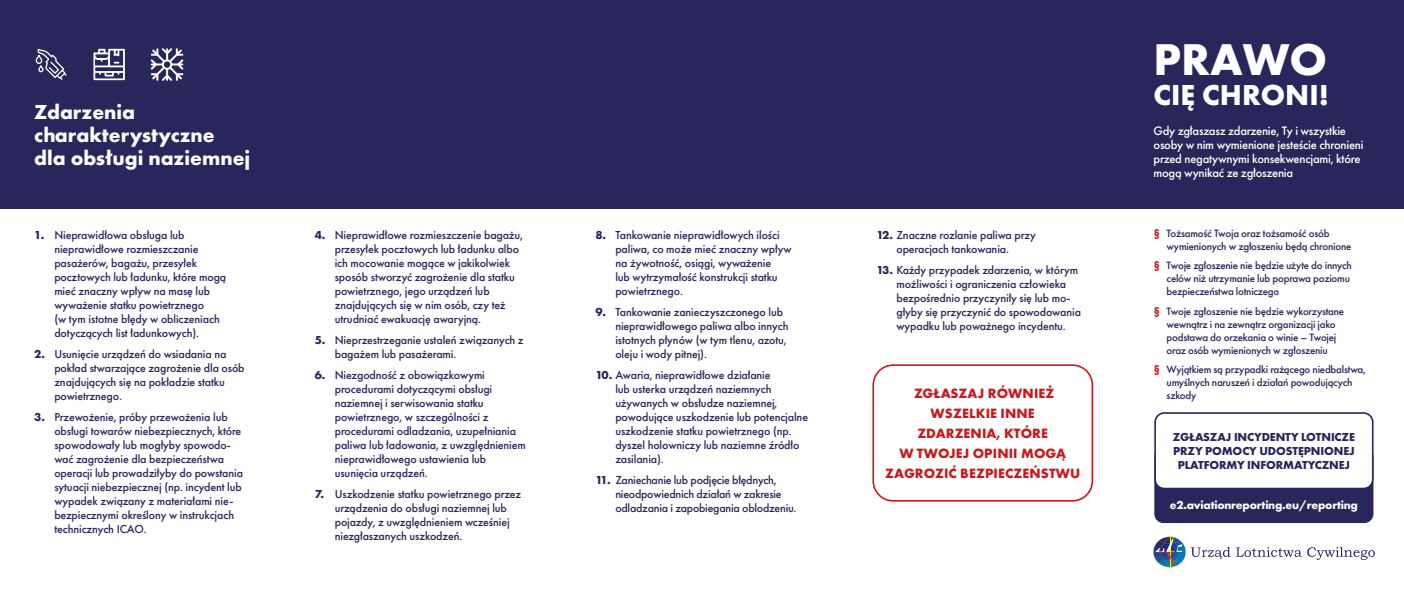
<style>
.page{position:relative;width:1404px;height:596px;background:#fff}
.page>*{position:absolute;margin:0;border:0;box-sizing:border-box;transform-origin:0 0}
.t1{font:700 46.1px "Futura PT";color:#fff}
.t2{font:700 30px "Futura PT";color:#fff}
.t3{font:700 21px/23px "Futura PT";color:#fff}
.t4{font:700 14px/20px "Futura PT";letter-spacing:.01em;color:#cd1719;text-align:center}
.t5{font:500 12.7px/13.8px "Futura PT";letter-spacing:-.02em;color:#fff}
.t6{font:500 12px/14px "Futura PT";letter-spacing:-.01em;color:#28265b}
.t7{font:700 12px/14px "Futura PT";letter-spacing:-.01em;color:#28265b;text-align:center}
.t8{font:700 12px "Futura PT";letter-spacing:-.02em;color:#fff}
.t9{font:500 11px/13px "Futura PT";letter-spacing:-.02em;color:#28265b}
.s1{font-weight:700}
.s2{font-weight:700;color:#cd1719}
</style>
<div class="page">
<div style="left:1154px;top:447px;width:219px;height:75px;background:#28265b;border-radius:9px"></div>
<div style="left:0;top:0;width:1403px;height:209px;background:#28265b"></div>
<div style="left:1154px;top:413px;width:218px;height:75px;background:#fff;border-radius:9px"></div>
<div style="left:1154px;top:412px;width:219px;height:77px;border:2px solid #28265b;border-radius:9px"></div>
<svg style="left:1153px;top:536px;width:221px;height:31px"></svg>
<div style="left:36px;top:55px;width:6px;height:9px;border:1px solid #fff;border-radius:3px"></div>
<svg style="left:37px;top:49px;width:30px;height:31px"></svg>
<svg style="left:93px;top:49px;width:32px;height:31px"></svg>
<svg style="left:150px;top:48px;width:34px;height:33px"></svg>
<div style="left:872px;top:364px;width:220px;height:137px;border:2px solid #cd1719;border-radius:20px"></div>
<h3 class="t3" style="left:34px;top:100px;width:217px">Zdarzenia charakterystyczne dla obsługi naziemnej</h3>
<p class="t6" style="left:54px;top:227px;width:173px;text-indent:-20px"><span class="s1">1.</span> Nieprawidłowa obsługa lub nieprawidłowe rozmieszczanie pasażerów, bagażu, przesyłek pocztowych lub ładunku, które mogą mieć znaczny wpływ na masę lub wyważenie statku powietrznego<br>(w tym istotne błędy w obliczeniach dotyczących list ładunkowych).</p>
<p class="t6" style="left:54px;top:347px;width:192px;text-indent:-20px"><span class="s1">2.</span> Usunięcie urządzeń do wsiadania na pokład stwarzające zagrożenie dla osób znajdujących się na pokładzie statku powietrznego.</p>
<p class="t6" style="left:54px;top:410px;width:190px;text-indent:-20px"><span class="s1">3.</span> Przewożenie, próby przewożenia lub obsługi towarów niebezpiecznych, które spowodowały lub mogłyby spowodo&shy;wać zagrożenie dla bezpieczeństwa operacji lub prowadziłyby do powstania sytuacji niebezpiecznej (np. incydent lub wypadek związany z materiałami nie&shy;bezpiecznymi określony w instrukcjach technicznych ICAO.</p>
<p class="t6" style="left:335px;top:227px;width:190px;text-indent:-20px"><span class="s1">4.</span> Nieprawidłowe rozmieszczenie bagażu, przesyłek pocztowych lub ładunku albo ich mocowanie mogące w jakikolwiek sposób stworzyć zagrożenie dla statku powietrznego, jego urządzeń lub znajdujących się w nim osób, czy też utrudniać ewakuację awaryjną.</p>
<p class="t6" style="left:335px;top:333px;width:190px;text-indent:-20px"><span class="s1">5.</span> Nieprzestrzeganie ustaleń związanych z bagażem lub pasażerami.</p>
<p class="t6" style="left:335px;top:368px;width:193px;text-indent:-20px"><span class="s1">6.</span> Niezgodność z obowiązkowymi procedurami dotyczącymi obsługi naziemnej i serwisowania statku powietrznego, w szczególności z procedurami odladzania, uzupełniania paliwa lub ładowania, z uwzględnieniem nieprawidłowego ustawienia lub usunięcia urządzeń.</p>
<p class="t6" style="left:335px;top:487px;width:188px;text-indent:-20px"><span class="s1">7.</span> Uszkodzenie statku powietrznego przez urządzenia do obsługi naziemnej lub pojazdy, z uwzględnieniem wcześniej niezgłaszanych uszkodzeń.</p>
<p class="t6" style="left:615px;top:228px;width:178px;text-indent:-20px"><span class="s1">8.</span> Tankowanie nieprawidłowych ilości paliwa, co może mieć znaczny wpływ na żywotność, osiągi, wyważenie<br>lub wytrzymałość konstrukcji statku powietrznego.</p>
<p class="t6" style="left:615px;top:305px;width:175px;text-indent:-20px"><span class="s1">9.</span> Tankowanie zanieczyszczonego lub nieprawidłowego paliwa albo innych istotnych płynów (w tym tlenu, azotu, oleju i wody pitnej).</p>
<p class="t6" style="left:615px;top:368px;width:194px;text-indent:-20px"><span class="s1">10.</span> Awaria, nieprawidłowe działanie<br>lub usterka urządzeń naziemnych używanych w obsłudze naziemnej, powodujące uszkodzenie lub potencjalne uszkodzenie statku powietrznego (np. dyszel holowniczy lub naziemne źródło zasilania).</p>
<p class="t6" style="left:615px;top:473px;width:183px;text-indent:-20px"><span class="s1">11.</span> Zaniechanie lub podjęcie błędnych, nieodpowiednich działań w zakresie odladzania i zapobiegania oblodzeniu.</p>
<p class="t6" style="left:876px;top:228px;width:161px;text-align:center"><span class="s1">12.</span> Znaczne rozlanie paliwa przy operacjach tankowania.</p>
<p class="t6" style="left:896px;top:263px;width:186px;text-indent:-20px"><span class="s1">13.</span> Każdy przypadek zdarzenia, w którym możliwości i ograniczenia człowieka bezpośrednio przyczyniły się lub mo&shy;głyby się przyczynić do spowodowania wypadku lub poważnego incydentu.</p>
<p class="t4" style="left:885px;top:383px;width:196px">ZGŁASZAJ RÓWNIEŻ<br>WSZELKIE INNE<br>ZDARZENIA, KTÓRE<br>W TWOJEJ OPINII MOGĄ<br>ZAGROZIĆ BEZPIECZEŃSTWU</p>
<h1 class="t1" style="left:1153px;top:30px;width:175px">PRAWO</h1>
<h2 class="t2" style="left:1153px;top:76px;width:177px">CIĘ CHRONI!</h2>
<p class="t5" style="left:1153px;top:124px;width:211px">Gdy zgłaszasz zdarzenie, Ty i wszystkie osoby w nim wymienione jesteście chronieni przed negatywnymi konsekwencjami, które mogą wynikać ze zgłoszenia</p>
<p class="t9" style="left:1166px;top:226px;width:186px;text-indent:-13px"><span class="s2">§</span> Tożsamość Twoja oraz tożsamość osób wymienionych w zgłoszeniu będą chronione</p>
<p class="t9" style="left:1166px;top:259px;width:187px;text-indent:-13px"><span class="s2">§</span> Twoje zgłoszenie nie będzie użyte do innych celów niż utrzymanie lub poprawa poziomu bezpieczeństwa lotniczego</p>
<p class="t9" style="left:1153px;top:304px;width:192px;text-align:center"><span class="s2">§</span> Twoje zgłoszenie nie będzie wykorzystane wewnątrz i na zewnątrz organizacji jako podstawa do orzekania o winie – Twojej oraz osób wymienionych w zgłoszeniu</p>
<p class="t9" style="left:1166px;top:363px;width:201px;text-indent:-13px"><span class="s2">§</span> Wyjątkiem są przypadki rażącego niedbalstwa, umyślnych naruszeń i działań powodujących szkody</p>
<p class="t7" style="left:1172px;top:430px;width:183px">ZGŁASZAJ INCYDENTY LOTNICZE<br>PRZY POMOCY UDOSTĘPNIONEJ<br>PLATFORMY INFORMATYCZNEJ</p>
<p class="t8" style="left:1169px;top:496px;width:190px">e2.aviationreporting.eu/reporting</p>
</div>
